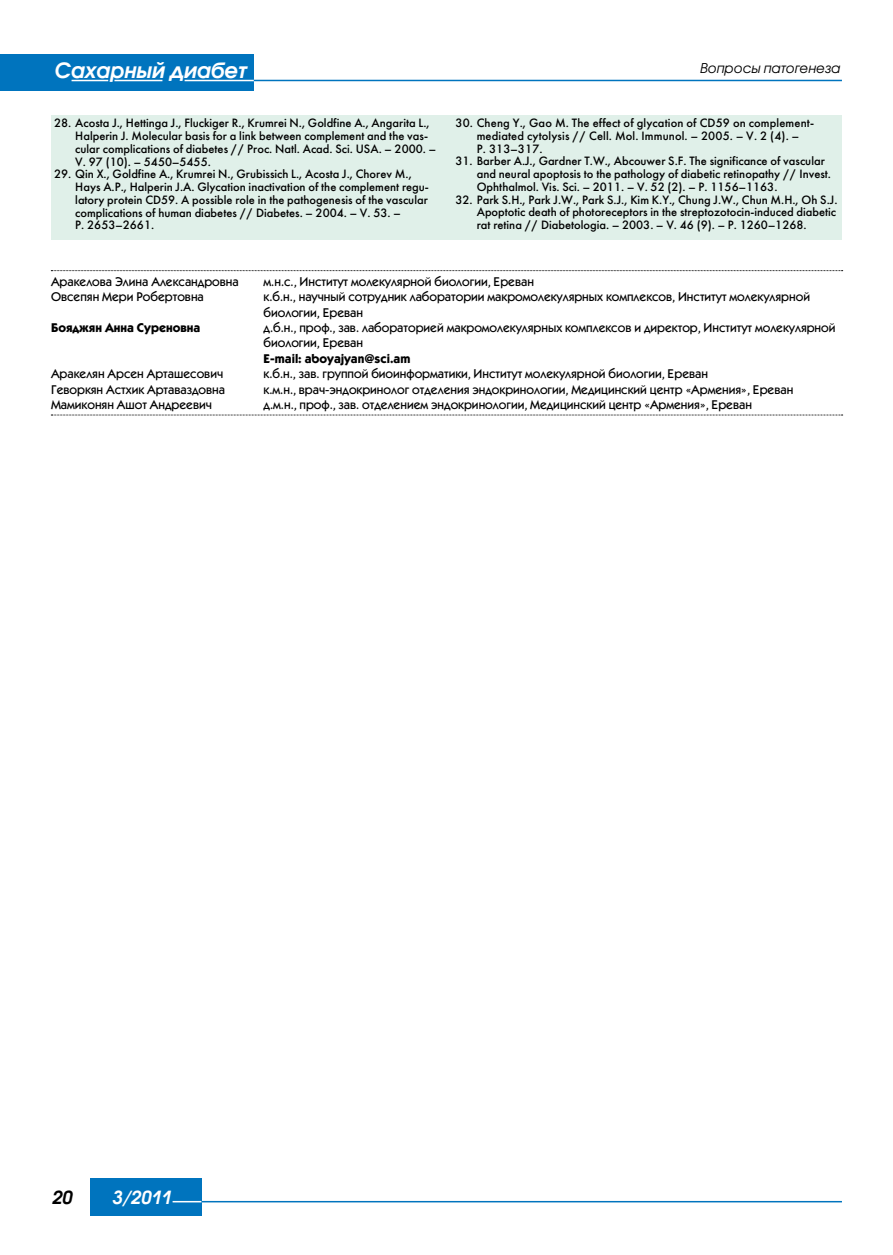
<style>
.page{position:relative;width:893px;height:1255px;background:#fff}
.page>*{position:absolute;margin:0;border:0;box-sizing:border-box;transform-origin:0 0}
.t1{font:italic 700 21px "Avant Garde Gothic C";color:#fff}
.t2{font:italic 700 18px "Avant Garde Gothic C";color:#fff}
.t3{font:italic 700 18px "Avant Garde Gothic C";color:#000}
.t4{font:italic 13.5px "Avant Garde Gothic C";color:#000}
.t5{font:12.75px/15.5px "Kabel Medium C";color:#000}
.t6{font:700 12.75px "Kabel Medium C";color:#000}
.t7{font:12px/12.8px "Futura Futuris C";color:#000}
</style>
<div class="page">
<div style="left:90px;top:1178px;width:112px;height:37px;background:#0074be"></div>
<hr style="left:173px;top:1200px;width:29px;height:2px;background:#fff">
<hr style="left:202px;top:1200px;width:640px;height:2px;background:#0074be">
<div style="left:0;top:54px;width:254px;height:37px;background:#0074be"></div>
<hr style="left:114px;top:80px;width:48px;height:1px;background:#fff">
<hr style="left:185px;top:80px;width:73px;height:1px;background:#fff">
<hr style="left:72px;top:80px;width:36px;height:1px;background:#fff">
<hr style="left:254px;top:80px;width:588px;height:1px;background:#0074be">
<div style="left:51px;top:115px;width:791px;height:124px;background:#e0f0e9"></div>
<svg style="left:51px;top:270px;width:792px;height:1px"></svg>
<svg style="left:51px;top:415px;width:792px;height:1px"></svg>
<h1 class="t1" style="left:55px;top:58px;width:194px">Сахарный диабет</h1>
<p class="t4" style="left:700px;top:60px;width:142px">Вопросы патогенеза</p>
<p class="t7" style="left:75px;top:117px;width:362px;text-indent:-21px">28. Acosta J., Hettinga J., Fluckiger R., Krumrei N., Goldfine A., Angarita L., Halperin J. Molecular basis for a link between complement and the vas&shy;cular complications of diabetes // Proc. Natl. Acad. Sci. USA. – 2000. – V. 97 (10). – 5450–5455.</p>
<p class="t7" style="left:75px;top:168px;width:355px;text-indent:-21px">29. Qin X., Goldfine A., Krumrei N., Grubissich L., Acosta J., Chorev M., Hays A.P., Halperin J.A. Glycation inactivation of the complement regu&shy;latory protein CD59. A possible role in the pathogenesis of the vascular complications of human diabetes // Diabetes. – 2004. – V. 53. –<br>P. 2653–2661.</p>
<p class="t7" style="left:477px;top:117px;width:339px;text-indent:-21px">30. Cheng Y., Gao M. The effect of glycation of CD59 on complement&shy;mediated cytolysis // Cell. Mol. Immunol. – 2005. – V. 2 (4). –<br>P. 313–317.</p>
<p class="t7" style="left:477px;top:155px;width:356px;text-indent:-21px">31. Barber A.J., Gardner T.W., Abcouwer S.F. The significance of vascular and neural apoptosis to the pathology of diabetic retinopathy // Invest.<br>Ophthalmol. Vis. Sci. – 2011. – V. 52 (2). – P. 1156–1163.</p>
<p class="t7" style="left:477px;top:193px;width:362px;text-align:justify;text-indent:-21px">32. Park S.H., Park J.W., Park S.J., Kim K.Y., Chung J.W., Chun M.H., Oh S.J.<br>Apoptotic death of photoreceptors in the streptozotocin-induced diabetic rat retina // Diabetologia. – 2003. – V. 46 (9). – P. 1260–1268.</p>
<p class="t5" style="left:51px;top:273px;width:189px">Аракелова Элина Aлександровна</p>
<p class="t5" style="left:264px;top:273px;width:272px">м.н.с., Институт молекулярной биологии, Ереван</p>
<p class="t5" style="left:51px;top:288px;width:154px">Овсепян Мери Робертовна</p>
<p class="t5" style="left:264px;top:288px;width:548px">к.б.н., научный сотрудник лаборатории макромолекулярных комплексов, Институт молекулярной биологии, Ереван</p>
<p class="t6" style="left:51px;top:320px;width:151px">Бояджян Анна Суреновна</p>
<p class="t5" style="left:264px;top:319px;width:573px">д.б.н., проф., зав. лабораторией макромолекулярных комплексов и директор, Институт молекулярной биологии, Ереван</p>
<p class="t6" style="left:264px;top:351px;width:148px">E-mail: aboyajyan@sci.am</p>
<p class="t5" style="left:51px;top:366px;width:174px">Аракелян Арсен Арташесович</p>
<p class="t5" style="left:264px;top:366px;width:446px">к.б.н., зав. группой биоинформатики, Институт молекулярной биологии, Ереван</p>
<p class="t5" style="left:51px;top:381px;width:176px">Геворкян Астхик Артаваздовна</p>
<p class="t5" style="left:264px;top:381px;width:531px">к.м.н., врач-эндокринолог отделения эндокринологии, Медицинский центр «Армения», Ереван</p>
<p class="t5" style="left:51px;top:397px;width:162px">Мамиконян Ашот Андреевич</p>
<p class="t5" style="left:264px;top:397px;width:490px">д.м.н., проф., зав. отделением эндокринологии, Медицинский центр «Армения», Ереван</p>
<h2 class="t3" style="left:53px;top:1186px;width:22px">20</h2>
<h2 class="t2" style="left:113px;top:1186px;width:60px">3/2011</h2>
</div>
